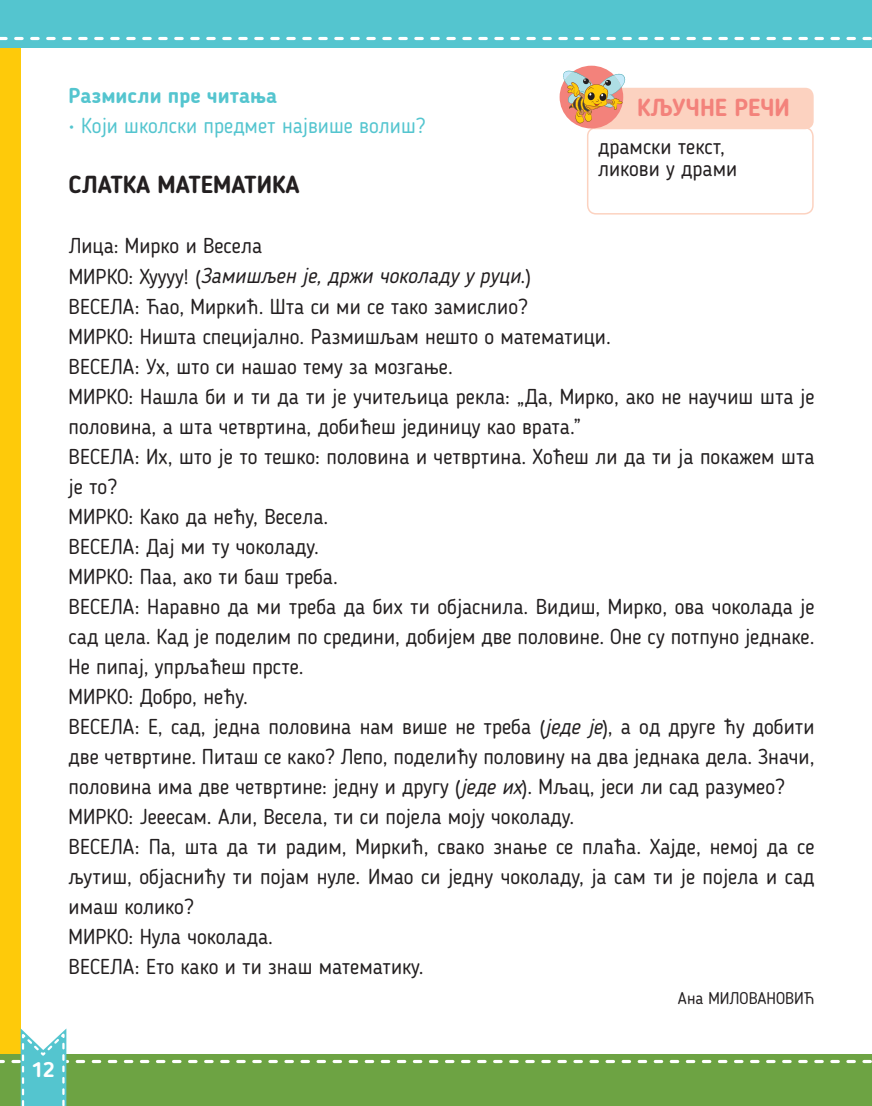
<style>
.page{position:relative;width:872px;height:1106px;background:#fff}
.page>*{position:absolute;margin:0;border:0;box-sizing:border-box;transform-origin:0 0}
.t1{font:700 24px "Blogger Sans";color:#231f20}
.t2{font:700 24px "Blogger Sans";color:#f3827b}
.t3{font:21px/30px "Blogger Sans";color:#231f20}
.t4{font:21px "Blogger Sans";color:#54c5cf}
.t5{font:700 21px "Blogger Sans";color:#54c5cf}
.t6{font:700 21px "Blogger Sans";color:#fff}
.t7{font:16.5px "Blogger Sans";color:#231f20}
.s1{font-style:italic}
</style>
<div class="page">
<div style="left:0;top:19px;width:21px;height:1087px;background:#feca0a"></div>
<div style="left:0;top:0;width:872px;height:48px;background:#54c5cf"></div>
<svg style="left:0;top:37px;width:872px;height:3px"></svg>
<svg style="left:0;top:1028px;width:872px;height:78px"></svg>
<div style="left:587px;top:127px;width:226px;height:87px;border:2px solid #fcd2c0;border-radius:9px"></div>
<div style="left:587px;top:88px;width:226px;height:41px;background:#fcd2c0;border-radius:9px"></div>
<div style="left:559px;top:66px;width:64px;height:62px;background:#f3827b;border-radius:50%"></div>
<svg style="left:559px;top:70px;width:71px;height:55px"></svg>
<p class="t5" style="left:69px;top:83px;width:210px">Размисли пре читања</p>
<p class="t4" style="left:69px;top:114px;width:358px">• Који школски предмет највише волиш?</p>
<p class="t1" style="left:69px;top:171px;width:232px">СЛАТКА МАТЕМАТИКА</p>
<p class="t2" style="left:637px;top:93px;width:154px">КЉУЧНЕ РЕЧИ</p>
<p class="t3" style="left:598px;top:135px;width:141px;line-height:22.5px">драмски текст, ликови у драми</p>
<p class="t3" style="left:69px;top:231px;width:747px">Лица: Мирко и Весела<br>М И Р К О : Хуууу ! ( <span class="s1">Замишљен је, држи чоколаду у руци</span>. )<br>ВЕСЕЛА: Ћао, Миркић. Шта си ми се тако замислио?<br>МИРКО: Ништа специјално. Размишљам нешто о математици.<br>ВЕСЕЛА: Ух, што си нашао тему за мозгање.<br>МИРКО: Нашла би и ти да ти је учитељица рекла: „Да, Мирко, ако не научиш шта је половина, а шта четвртина, добићеш јединицу као врата.”<br>ВЕСЕЛА: Их, што је то тешко: половина и четвртина. Хоћеш ли да ти ја покажем шта је то?<br>МИРКО: Како да нећу, Весела.<br>ВЕСЕЛА: Дај ми ту чоколаду.<br>МИРКО: Паа, ако ти баш треба.<br>ВЕСЕЛА: Наравно да ми треба да бих ти објаснила. Видиш, Мирко, ова чоколада је сад цела. Кад је поделим по средини, добијем две половине. Оне су потпуно једнаке.<br>Не пипај, упрљаћеш прсте.<br>МИРКО: Добро, нећу.<br>ВЕСЕЛА: Е, сад, једна половина нам више не треба (<span class="s1">једе је</span>), а од друге ћу добити две четвртине. Питаш се како? Лепо, поделићу половину на два једнака дела. Значи, половина има две четвртине: једну и другу (<span class="s1">једеих</span>). Мљац, јеси ли сад разумео?<br>МИРКО: Јееесам. Али, Весела, ти си појела моју чоколаду.<br>ВЕСЕЛА: Па, шта да ти радим, Миркић, свако знање се плаћа. Хајде, немој да се љутиш, објаснићу ти појам нуле. Имао си једну чоколаду, ја сам ти је појела и сад имаш колико?<br>МИРКО: Нула чоколада.<br>ВЕСЕЛА: Ето како и ти знаш математику.</p>
<p class="t7" style="left:678px;top:988px;width:138px">Ана МИЛОВАНОВИЋ</p>
<p class="t6" style="left:32px;top:1056px;width:24px">12</p>
</div>
